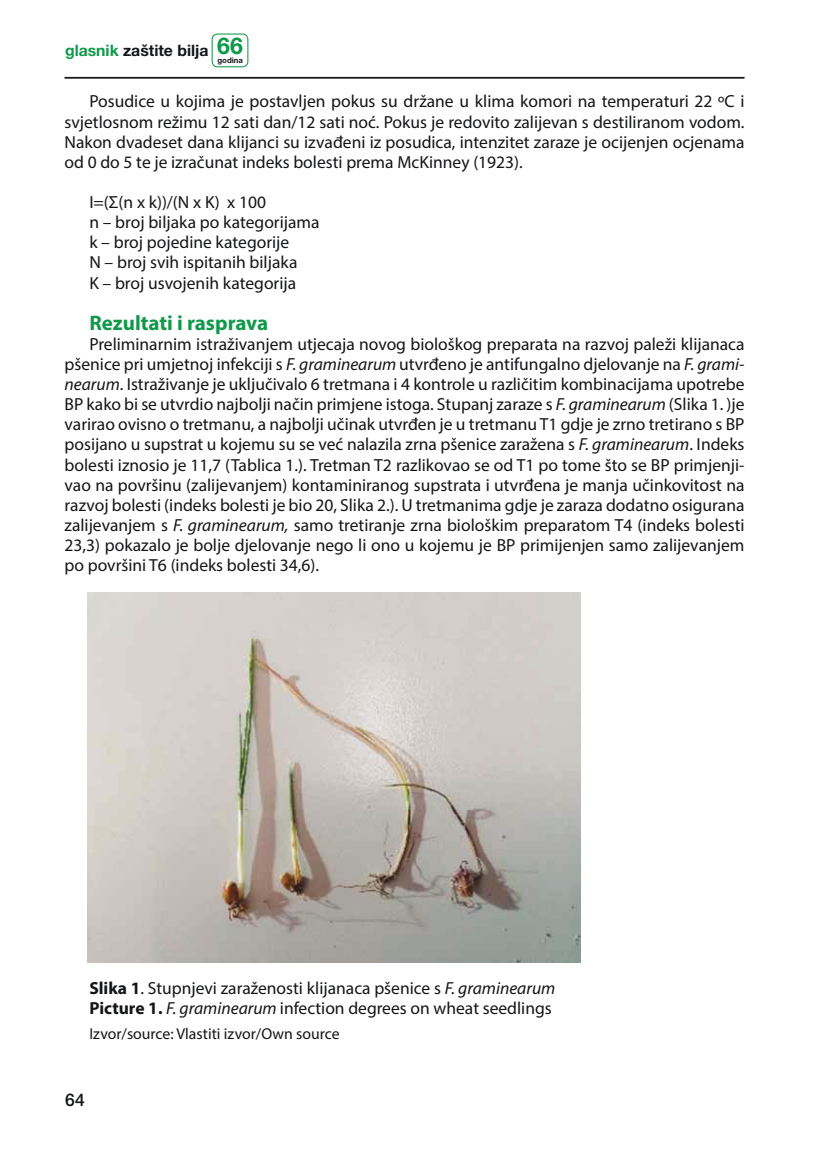
<style>
.page{position:relative;width:819px;height:1166px;background:#fff}
.page>*{position:absolute;margin:0;border:0;box-sizing:border-box;transform-origin:0 0}
.t1{font:700 21px "Myriad Pro";color:#10994a}
.t2{font:17.5px/20.1px "Myriad Pro";color:#141517;text-align:justify}
.t3{font:500 17.5px "Helvetica Neue LT Pro";color:#141517}
.t4{font:15.75px "Myriad Pro";color:#141517}
.t5{font:700 15.75px "Helvetica Neue LT Pro";color:#141517}
.t6{font:700 7.7px "Helvetica Neue LT Pro";color:#141517}
.s1{color:#10994a}
.s2{font-size:23.1px;color:#10994a}
.s3{font-style:italic}
.s4{font-weight:700}
</style>
<div class="page">
<hr style="left:64px;top:77px;width:680px;height:2px;background:#141517">
<div style="left:211px;top:34px;width:37px;height:33px;border:1px solid #10994a;border-radius:5px"></div>
<img style="left:88px;top:593px;width:493px;height:369px">
<p class="t5" style="left:65px;top:44px;width:179px"><span class="s1">glasnik</span> zaštite bilja <span class="s2">66</span></p>
<p class="t6" style="left:217px;top:58px;width:27px">godina</p>
<p class="t2" style="left:64px;top:93px;width:681px;text-indent:25px">Posudice u kojima je postavljen pokus su držane u klima komori na temperaturi 22 ºC i svjetlosnom režimu 12 sati dan/12 sati noć. Pokus je redovito zalijevan s destiliranom vodom.<br>Nakon dvadeset dana klijanci su izvađeni iz posudica, intenzitet zaraze je ocijenjen ocjenama od 0 do 5 te je izračunat indeks bolesti prema McKinney (1923).</p>
<p class="t2" style="left:89px;top:193px;width:232px;text-align:left">I=(Σ(n x k))/(N x K) x 100<br>n – broj biljaka po kategorijama k – broj pojedine kategorije<br>N – broj svih ispitanih biljaka<br>K – broj usvojenih kategorija</p>
<p class="t1" style="left:89px;top:315px;width:180px">Rezultati i rasprava</p>
<p class="t2" style="left:64px;top:335px;width:681px;text-indent:25px">Preliminarnim istraživanjem utjecaja novog biološkog preparata na razvoj paleži klijanaca pšenice pri umjetnoj infekciji s <span class="s3">F. graminearum</span> utvrđeno je antifungalno djelovanje na <span class="s3">F. grami&shy;nearum</span>. Istraživanje je uključivalo 6 tretmana i 4 kontrole u različitim kombinacijama upotrebe BP kako bi se utvrdio najbolji način primjene istoga. Stupanj zaraze s <span class="s3">F. graminearum</span> (Slika 1. )je varirao ovisno o tretmanu, a najbolji učinak utvrđen je u tretmanu T1 gdje je zrno tretirano s BP posijano u supstrat u kojemu su se već nalazila zrna pšenice zaražena s <span class="s3">F. graminearum</span>. Indeks bolesti iznosio je 11,7 (Tablica 1.). Tretman T2 razlikovao se od T1 po tome što se BP primjenji&shy;vao na površinu (zalijevanjem) kontaminiranog supstrata i utvrđena je manja učinkovitost na razvoj bolesti (indeks bolesti je bio 20, Slika 2.). U tretmanima gdje je zaraza dodatno osigurana zalijevanjem s <span class="s3">F. graminearum,</span> samo tretiranje zrna biološkim preparatom T4 (indeks bolesti 23,3) pokazalo je bolje djelovanje nego li ono u kojemu je BP primijenjen samo zalijevanjem po površini T6 (indeks bolesti 34,6).</p>
<p class="t2" style="left:89px;top:979px;width:467px"><span class="s4">Slika 1</span>. Stupnjevi zaraženosti klijanaca pšenice s <span class="s3">F. graminearum<br></span><span class="s4">Picture 1.</span> <span class="s3">F. graminearum</span> infection degrees on wheat seedlings</p>
<p class="t4" style="left:89px;top:1028px;width:252px">Izvor/source: Vlastiti izvor/Own source</p>
<p class="t3" style="left:65px;top:1090px;width:21px">64</p>
</div>
